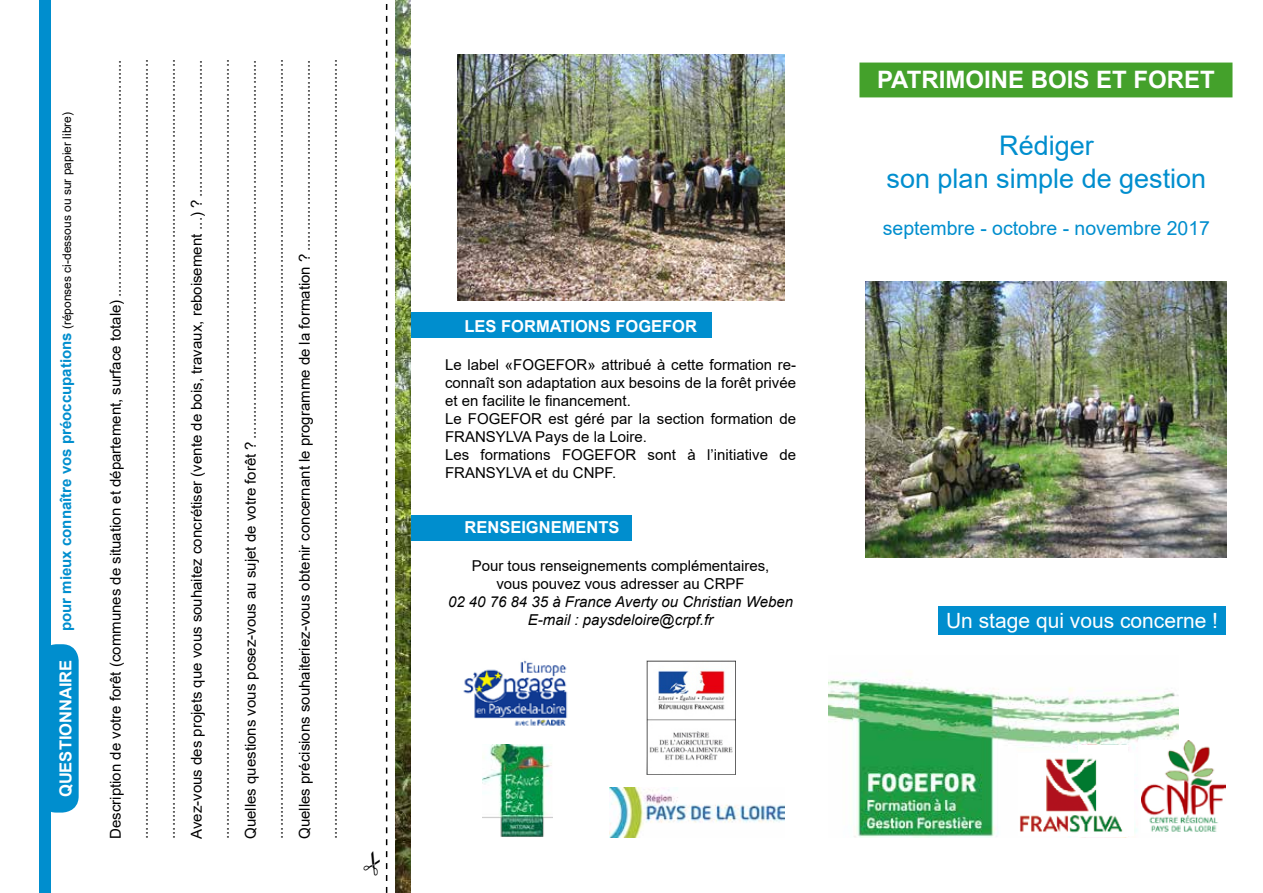
<style>
.page{position:relative;width:1263px;height:893px;background:#fff}
.page>*{position:absolute;margin:0;border:0;box-sizing:border-box;transform-origin:0 0}
.t1{font:27px/32.4px "Arial";color:#008ece;text-align:center}
.t2{font:700 24px "Arial";color:#fff}
.t3{font:21px "Arial";color:#fff}
.t4{font:19.5px "Arial";color:#008ece}
.t5{font:700 16.5px "Arial";color:#fff}
.t6{font:15px/27px "Arial";color:#000}
.t7{font:italic 15px/18px "Arial";color:#000;text-align:center}
.t8{font:12px "Arial";color:#000}
.s1{font-weight:700;font-size:15px;color:#008ece}
</style>
<div class="page">
<div style="left:410px;top:515px;width:222px;height:26px;background:#008ece"></div>
<div style="left:938px;top:606px;width:288px;height:29px;background:#008ece"></div>
<div style="left:859px;top:63px;width:373px;height:34px;background:#44a12b"></div>
<img style="left:482px;top:744px;width:70px;height:93px">
<img style="left:610px;top:788px;width:174px;height:49px">
<img style="left:463px;top:660px;width:105px;height:66px">
<img style="left:865px;top:281px;width:361px;height:276px">
<img style="left:829px;top:679px;width:349px;height:158px">
<div style="left:410px;top:313px;width:302px;height:25px;background:#008ece"></div>
<img style="left:646px;top:660px;width:90px;height:115px">
<div style="left:40px;top:0;width:11px;height:893px;background:#008ece"></div>
<div style="left:40px;top:644px;width:39px;height:169px;background:#008ece;border-radius:16px"></div>
<svg style="left:386px;top:4px;width:1px;height:889px"></svg>
<img style="left:457px;top:55px;width:328px;height:245px">
<img style="left:396px;top:0;width:14px;height:893px">
<div style="left:1079px;top:745px;width:49px;height:92px;background:#fff"></div>
<img style="left:1141px;top:740px;width:85px;height:92px">
<img style="left:1019px;top:753px;width:114px;height:82px">
<p class="t8" style="left:59px;top:631px;width:521px;rotate:-90deg"><span class="s1">pour mieux connaître vos préoccupations</span> (réponses ci-dessous ou sur papier libre)</p>
<p class="t5" style="left:54px;top:797px;width:139px;rotate:-90deg">QUESTIONNAIRE</p>
<p class="t6" style="left:102px;top:839px;width:781px;text-align:justify;rotate:-90deg">Description de votre forêt (communes de situation et département, surface totale) ......................................................... ........................................................................................................................................................................................... ...........................................................................................................................................................................................<br>Avez-vous des projets que vous souhaitez concrétiser (vente de bois, travaux, reboisement ...) ? ................................. ...........................................................................................................................................................................................<br>Quelles questions vous posez-vous au sujet de votre forêt ? ........................................................................................... ...........................................................................................................................................................................................<br>Quelles précisions souhaiteriez-vous obtenir concernant le programme de la formation ? .............................................. ...........................................................................................................................................................................................</p>
<p class="t5" style="left:464px;top:314px;width:234px">LES FORMATIONS FOGEFOR</p>
<p class="t6" style="left:445px;top:355px;width:353px;line-height:18px">Le label «FOGEFOR» attribué à cette formation re&shy;connaît son adaptation aux besoins de la forêt privée et en facilite le financement.<br>Le FOGEFOR est géré par la section formation de FRANSYLVA Pays de la Loire.<br>Les formations FOGEFOR sont à l’initiative de FRANSYLVA et du CNPF.</p>
<p class="t5" style="left:464px;top:516px;width:156px">RENSEIGNEMENTS</p>
<p class="t6" style="left:472px;top:557px;width:299px;line-height:18px;text-align:center">Pour tous renseignements complémentaires, vous pouvez vous adresser au CRPF</p>
<p class="t7" style="left:448px;top:593px;width:346px">02 40 76 84 35 à France Averty ou Christian Weben<br>E-mail : paysdeloire@crpf.fr</p>
<h2 class="t2" style="left:877px;top:62px;width:339px">PATRIMOINE BOIS ET FORET</h2>
<h1 class="t1" style="left:886px;top:130px;width:321px">Rédiger<br>son plan simple de gestion</h1>
<h3 class="t4" style="left:883px;top:214px;width:329px">septembre - octobre - novembre 2017</h3>
<h3 class="t3" style="left:946px;top:606px;width:273px">Un stage qui vous concerne !</h3>
</div>
